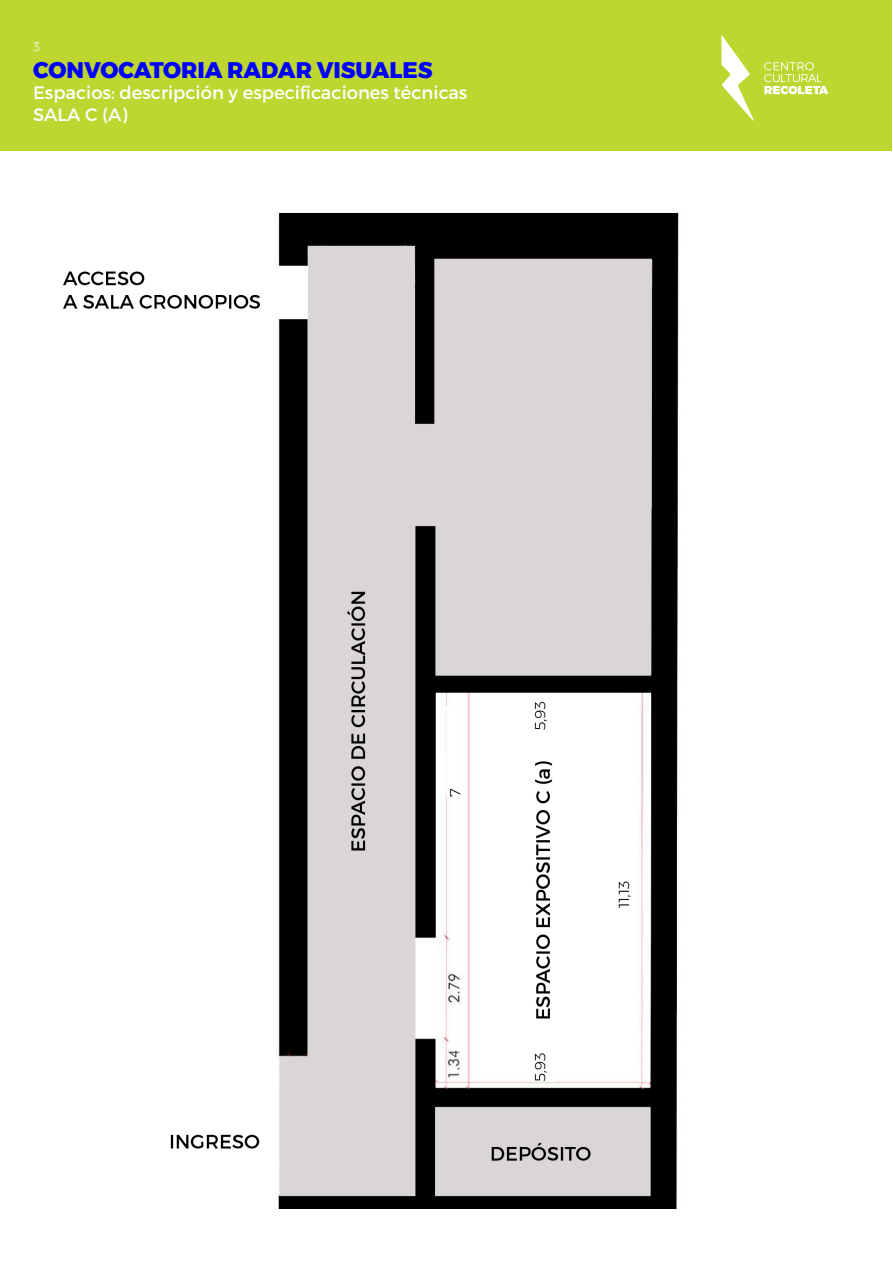
<style>
.page{position:relative;width:893px;height:1263px;background:#fff}
.page>*{position:absolute;margin:0;border:0;box-sizing:border-box;transform-origin:0 0}
.t1{font:800 22.5px "Montserrat";color:#0001fc}
.t2{font:18px "Montserrat";color:#fff}
.t3{font:300 12px "Montserrat";color:#fff}
</style>
<div class="page">
<img style="left:63px;top:212px;width:616px;height:997px">
<div style="left:0;top:0;width:892px;height:151px;background:#bed630"></div>
<svg style="left:721px;top:35px;width:33px;height:86px"></svg>
<svg style="left:764px;top:62px;width:64px;height:32px"></svg>
<p class="t3" style="left:33px;top:37px;width:8px">3</p>
<p class="t1" style="left:33px;top:51px;width:401px">CONVOCATORIA RADAR VISUALES</p>
<p class="t2" style="left:33px;top:82px;width:436px">Espacios: descripción y especificaciones técnicas</p>
<p class="t2" style="left:33px;top:103px;width:96px">SALA C (A)</p>
</div>
